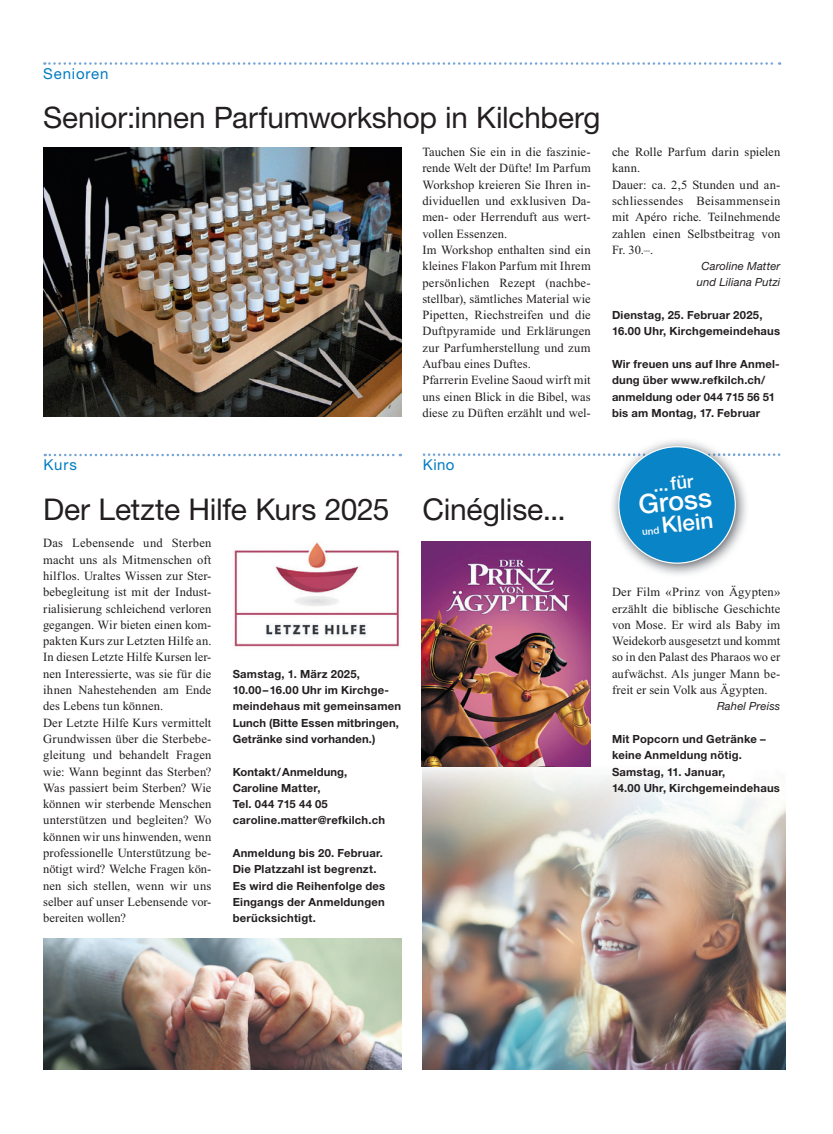
<style>
.page{position:relative;width:833px;height:1134px;background:#fff}
.page>*{position:absolute;margin:0;border:0;box-sizing:border-box;transform-origin:0 0}
.t1{font:30px "Helvetica Neue LT Pro";letter-spacing:-.01em;color:#231f20}
.t2{font:29.62px "Helvetica Neue LT Pro";letter-spacing:-.005em;color:#231f20}
.t3{font:500 26.75px "Helvetica Neue LT Pro";color:#fff}
.t4{font:500 22.5px "Helvetica Neue LT Pro";color:#fff}
.t5{font:500 18.25px "Helvetica Neue LT Pro";color:#fff}
.t6{font:15px "Helvetica Neue LT Pro";letter-spacing:.055em;color:#007cc2}
.t7{font:12.5px/16.2px "Times New Roman";letter-spacing:.01em;color:#231f20}
.t8{font:700 11.25px/16.2px "Helvetica Neue LT Pro";letter-spacing:.02em;color:#231f20}
.t9{font:italic 11.25px/16.2px "Helvetica Neue LT Pro";letter-spacing:.015em;color:#231f20;text-align:center}
</style>
<div class="page">
<img style="left:423px;top:766px;width:362px;height:303px">
<svg style="left:45px;top:454px;width:356px;height:2px"></svg>
<svg style="left:44px;top:62px;width:736px;height:3px"></svg>
<img style="left:43px;top:148px;width:358px;height:269px">
<svg style="left:423px;top:453px;width:357px;height:3px"></svg>
<img style="left:422px;top:541px;width:169px;height:225px">
<img style="left:612px;top:440px;width:137px;height:135px">
<img style="left:609px;top:453px;width:131px;height:3px">
<div style="left:619px;top:447px;width:116px;height:116px;background:#0984c7;border-radius:50%"></div>
<img style="left:234px;top:542px;width:165px;height:105px">
<img style="left:43px;top:938px;width:358px;height:131px">
<p class="t6" style="left:43px;top:68px;width:67px">Senioren</p>
<h2 class="t2" style="left:43px;top:107px;width:559px">Senior:innen Parfumworkshop in Kilchberg</h2>
<p class="t7" style="left:422px;top:145px;width:170px">Tauchen Sie ein in die faszinie&shy;rende Welt der Düfte! Im Parfum<br>Workshop kreieren Sie Ihren in&shy;dividuellen und exklusiven Da&shy;men- oder Herrenduft aus wert&shy;vollen Essenzen.<br>Im Workshop enthalten sind ein kleines Flakon Parfum mit Ihrem persönlichen Rezept (nachbe&shy;stellbar), sämtliches Material wie<br>Pipetten, Riechstreifen und die<br>Duftpyramide und Erklärungen zur Parfumherstellung und zum<br>Aufbau eines Duftes.<br>Pfarrerin Eveline Saoud wirft mit uns einen Blick in die Bibel, was diese zu Düften erzählt und wel-</p>
<p class="t7" style="left:612px;top:145px;width:170px">che Rolle Parfum darin spielen kann.<br>Dauer: ca. 2,5 Stunden und an&shy;schliessendes Beisammensein mit Apéro riche. Teilnehmende zahlen einen Selbstbeitrag von<br>Fr. 30.–.</p>
<p class="t9" style="left:697px;top:259px;width:85px">Caroline Matter und Liliana Putzi</p>
<p class="t8" style="left:612px;top:308px;width:170px">Dienstag, 25. Februar 2025,<br>16.00 Uhr, Kirchgemeindehaus</p>
<p class="t8" style="left:612px;top:357px;width:169px">Wir freuen uns auf Ihre Anmel&shy;dung über www.refkilch.ch/ anmeldung oder 044 715 56 51 bis am Montag, 17. Februar</p>
<p class="t6" style="left:44px;top:460px;width:35px">Kurs</p>
<h1 class="t1" style="left:43px;top:498px;width:348px">Der Letzte Hilfe Kurs 2025</h1>
<p class="t7" style="left:43px;top:536px;width:170px">Das Lebensende und Sterben macht uns als Mitmenschen oft hilflos. Uraltes Wissen zur Ster&shy;bebegleitung ist mit der Indust&shy;rialisierung schleichend verloren gegangen. Wir bieten einen kom&shy;pakten Kurs zur Letzten Hilfe an.<br>In diesen Letzte Hilfe Kursen ler&shy;nen Interessierte, was sie für die ihnen Nahestehenden am Ende des Lebens tun können.<br>Der Letzte Hilfe Kurs vermittelt<br>Grundwissen über die Sterbebe&shy;gleitung und behandelt Fragen wie: Wann beginnt das Sterben?<br>Was passiert beim Sterben? Wie können wir sterbende Menschen unterstützen und begleiten? Wo können wir uns hinwenden, wenn professionelle Unterstützung be&shy;nötigt wird? Welche Fragen kön&shy;nen sich stellen, wenn wir uns selber auf unser Lebensende vor&shy;bereiten wollen?</p>
<p class="t8" style="left:233px;top:667px;width:170px">Samstag, 1. März 2025,<br>10.00–16.00 Uhr im Kirchge&shy;meindehaus mit gemeinsamen<br>Lunch (Bitte Essen mitbringen,<br>Getränke sind vorhanden.)</p>
<p class="t8" style="left:233px;top:764px;width:154px">Kontakt/Anmeldung,<br>Caroline Matter,<br>Tel. 044 715 44 05 caroline.matter@refkilch.ch</p>
<p class="t8" style="left:233px;top:846px;width:154px">Anmeldung bis 20. Februar.<br>Die Platzzahl ist begrenzt.<br>Es wird die Reihenfolge des<br>Eingangs der Anmeldungen berücksichtigt.</p>
<p class="t6" style="left:423px;top:459px;width:33px">Kino</p>
<h1 class="t1" style="left:422px;top:499px;width:145px">Cinéglise...</h1>
<h3 class="t5" style="left:652px;top:479px;width:42px;rotate:-6deg">...für</h3>
<h3 class="t3" style="left:637px;top:495px;width:75px;rotate:-6deg">Gross</h3>
<h3 class="t4" style="left:661px;top:517px;width:53px;rotate:-6deg">Klein</h3>
<p class="t7" style="left:612px;top:585px;width:170px;text-align:justify">Der Film «Prinz von Ägypten» erzählt die biblische Geschichte von Mose. Er wird als Baby im Weidekorb ausgesetzt und kommt so in den Palast des Pharaos wo er aufwächst. Als junger Mann be&shy;freit er sein Volk aus Ägypten.</p>
<p class="t9" style="left:717px;top:699px;width:65px">Rahel Preiss</p>
<p class="t8" style="left:612px;top:732px;width:169px">Mit Popcorn und Getränke – keine Anmeldung nötig.<br>Samstag, 11. Januar,<br>14.00 Uhr, Kirchgemeindehaus</p>
</div>
